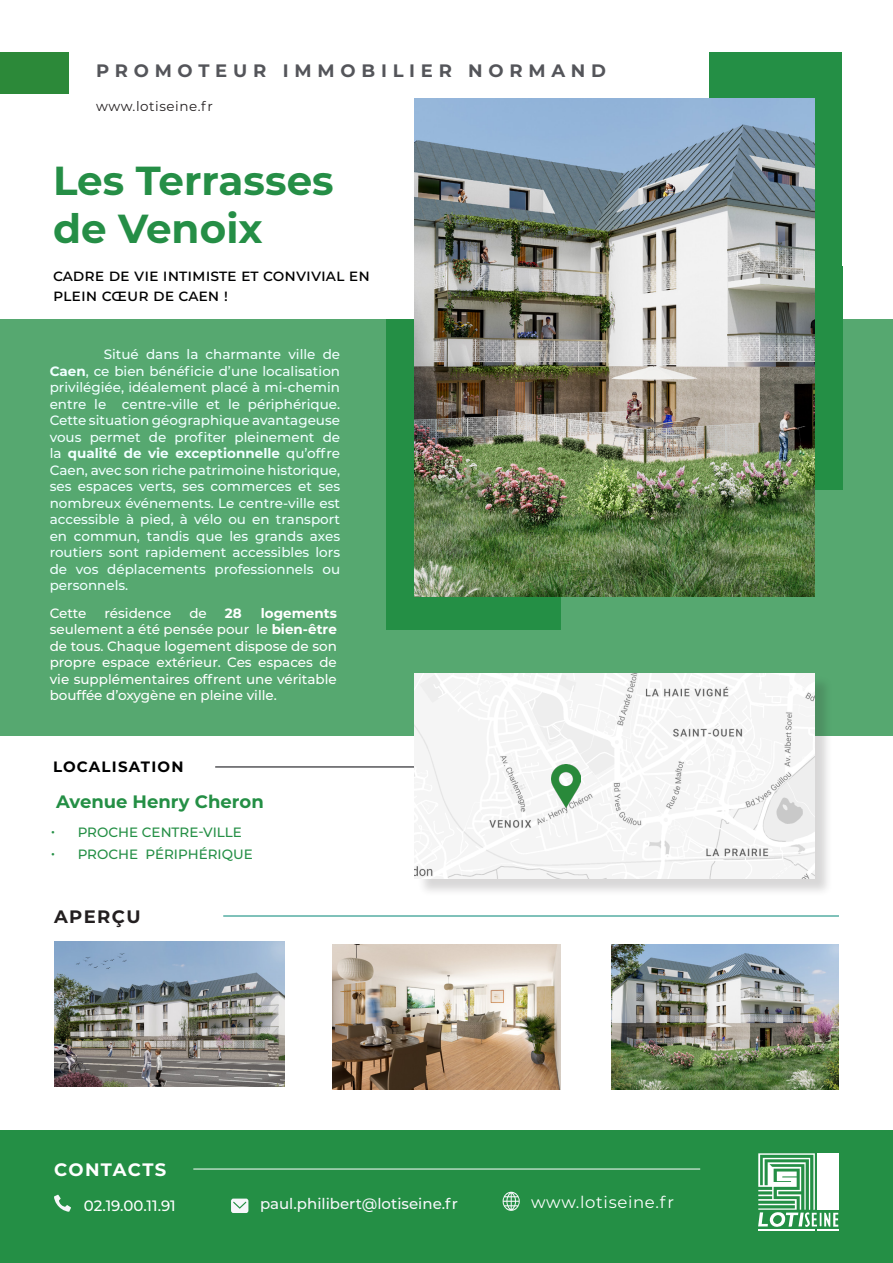
<style>
.page{position:relative;width:893px;height:1263px;background:#fff}
.page>*{position:absolute;margin:0;border:0;box-sizing:border-box;transform-origin:0 0}
.t1{font:700 40.5px "Montserrat";color:#258e46}
.t2{font:700 18px "Montserrat";letter-spacing:.32em;color:#54555a}
.t3{font:700 18px "Montserrat";color:#248f45}
.t4{font:700 18px "Montserrat";letter-spacing:.075em;color:#fff}
.t5{font:700 18px "Montserrat";letter-spacing:.08em;color:#231f20}
.t6{font:500 16.5px "Montserrat";color:#000001}
.t7{font:16.5px "Montserrat";letter-spacing:.04em;color:#fff}
.t8{font:500 15px "Montserrat";color:#f6f7fa}
.t9{font:500 15px "Montserrat";color:#fff}
.t10{font:700 15px "Montserrat";letter-spacing:.08em;color:#000001}
.t11{font:500 13.5px/16.5px "Montserrat";color:#f0ffff;text-align:justify}
.t12{font:500 13.5px/16.5px "Montserrat";color:#fff;text-align:justify}
.t13{font:500 13.5px "Montserrat";color:#248f45}
.t14{font:13.5px "Montserrat";letter-spacing:.04em;color:#231f20}
.t15{font:700 13.5px "Montserrat";color:#fff}
.s1{font-weight:700}
</style>
<div class="page">
<div style="left:0;top:319px;width:893px;height:417px;background:#56a870"></div>
<div style="left:619px;top:266px;width:223px;height:224px;background:#248f45"></div>
<div style="left:709px;top:52px;width:133px;height:214px;background:#248f45"></div>
<div style="left:386px;top:320px;width:174px;height:310px;background:#248f45"></div>
<img style="left:415px;top:98px;width:399px;height:499px">
<img style="left:54px;top:942px;width:231px;height:144px">
<img style="left:333px;top:944px;width:227px;height:145px">
<img style="left:612px;top:944px;width:227px;height:145px">
<hr style="left:223px;top:916px;width:616px;height:1px;background:#008575">
<div style="left:0;top:1131px;width:893px;height:132px;background:#248f45"></div>
<hr style="left:193px;top:1169px;width:507px;height:1px;background:#fff">
<svg style="left:54px;top:1194px;width:17px;height:18px"></svg>
<svg style="left:503px;top:1192px;width:17px;height:19px"></svg>
<svg style="left:231px;top:1198px;width:17px;height:15px"></svg>
<div style="left:0;top:52px;width:68px;height:42px;background:#2c8939"></div>
<svg style="left:758px;top:1153px;width:81px;height:77px"></svg>
<hr style="left:215px;top:766px;width:291px;height:1px;background:#000006">
<div style="left:417px;top:676px;width:416px;height:221px;background:#231f20;opacity:.18"></div>
<img style="left:415px;top:673px;width:399px;height:205px">
<img style="left:551px;top:765px;width:29px;height:42px">
<p class="t2" style="left:96px;top:57px;width:512px">PROMOTEUR IMMOBILIER NORMAND</p>
<p class="t14" style="left:96px;top:97px;width:118px">www.lotiseine.fr</p>
<p class="t1" style="left:53px;top:151px;width:282px">Les Terrasses</p>
<p class="t1" style="left:53px;top:199px;width:211px">de Venoix</p>
<p class="t6" style="left:53px;top:263px;width:318px">Cadre de vie intimiste et convivial en</p>
<p class="t6" style="left:53px;top:283px;width:177px">plein cœur de Caen !</p>
<p class="t11" style="left:50px;top:346px;width:292px;text-indent:54px">Situé dans la charmante ville de <span class="s1">Caen</span>, ce bien bénéficie d’une localisation privilégiée, idéalement placé à mi-chemin entre le centre-ville et le périphérique.<br>Cette situation géographique avantageuse vous permet de profiter pleinement de la <span class="s1">qualité de vie exceptionnelle</span> qu’offre Caen, avec son riche patrimoine historique, ses espaces verts, ses commerces et ses nombreux événements. Le centre-ville est accessible à pied, à vélo ou en transport en commun, tandis que les grands axes routiers sont rapidement accessibles lors de vos déplacements professionnels ou personnels.</p>
<p class="t12" style="left:50px;top:604px;width:38px">Cette</p>
<p class="t12" style="left:105px;top:604px;width:68px">résidence</p>
<p class="t12" style="left:189px;top:604px;width:19px">de</p>
<p class="t15" style="left:225px;top:603px;width:18px">28</p>
<p class="t12" style="left:50px;top:604px;width:289px;text-indent:211px"><span class="s1">logements </span>seulement a été pensée pour le <span class="s1">bien-être </span>de tous. Chaque logement dispose de son propre espace extérieur. Ces espaces de vie supplémentaires offrent une véritable bouffée d’oxygène en pleine ville.</p>
<p class="t10" style="left:53px;top:755px;width:132px">LOCALISATION</p>
<p class="t3" style="left:56px;top:789px;width:209px">Avenue Henry Cheron</p>
<p class="t13" style="left:51px;top:823px;width:193px">• PROCHE CENTRE-VILLE</p>
<p class="t13" style="left:51px;top:845px;width:204px">• PROCHE PÉRIPHÉRIQUE</p>
<p class="t5" style="left:54px;top:903px;width:88px">APERÇU</p>
<p class="t4" style="left:54px;top:1156px;width:114px">CONTACTS</p>
<p class="t9" style="left:84px;top:1195px;width:94px">02.19.00.11.91</p>
<p class="t8" style="left:260px;top:1193px;width:199px">paul.philibert@lotiseine.fr</p>
<p class="t7" style="left:531px;top:1191px;width:144px">www.lotiseine.fr</p>
</div>
